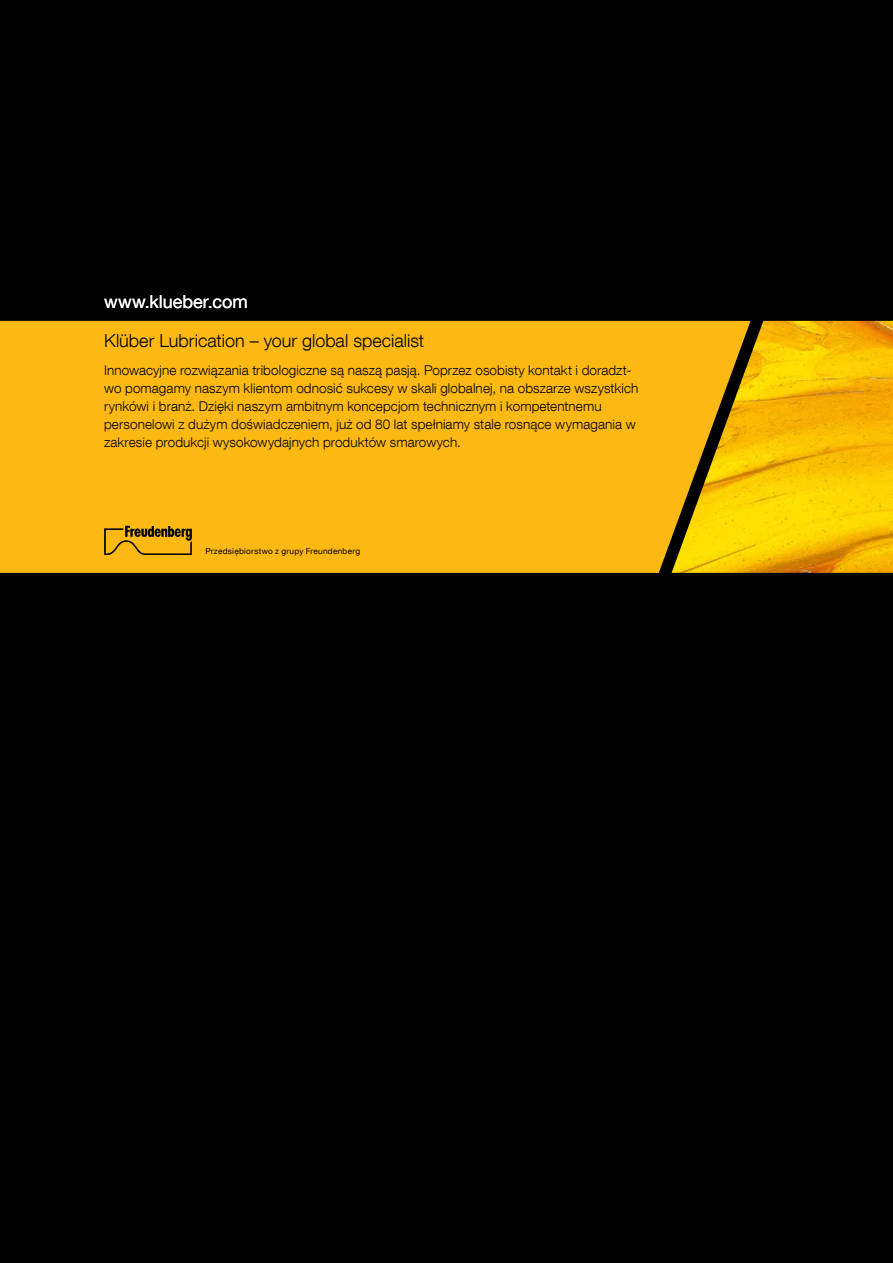
<style>
.page{position:relative;width:893px;height:1263px;background:#000}
.page>*{position:absolute;margin:0;border:0;box-sizing:border-box;transform-origin:0 0}
.t1{font:300 18px "Helvetica Neue LT Com";color:#000}
.t2{font:18px "Helvetica Neue LT Com";color:#fff}
.t3{font:300 13.5px/18px "Helvetica Neue LT Com";letter-spacing:.005em;color:#000}
.t4{font:8.25px "Helvetica Neue LT Com";letter-spacing:.03em;color:#000}
</style>
<div class="page">
<div style="left:0;top:321px;width:672px;height:252px;background:#fdb913"></div>
<img style="left:672px;top:321px;width:221px;height:252px">
<svg style="left:104px;top:526px;width:88px;height:29px;background:#bc890e"></svg>
<h1 class="t2" style="left:104px;top:290px;width:145px">www.klueber.com</h1>
<h1 class="t1" style="left:104px;top:329px;width:322px">Klüber Lubrication – your global specialist</h1>
<p class="t3" style="left:104px;top:361px;width:536px">Innowacyjne rozwiązania tribologiczne są naszą pasją. Poprzez osobisty kontakt i doradzt&shy;wo pomagamy naszym klientom odnosić sukcesy w skali globalnej, na obszarze wszystkich rynkówi i branż. Dzięki naszym ambitnym koncepcjom technicznym i kompetentnemu personelowi z dużym doświadczeniem, już od 80 lat spełniamy stale rosnące wymagania w zakresie produkcji wysokowydajnych produktów smarowych.</p>
<p class="t4" style="left:205px;top:546px;width:156px">Przedsiębiorstwo z grupy Freundenberg</p>
</div>
